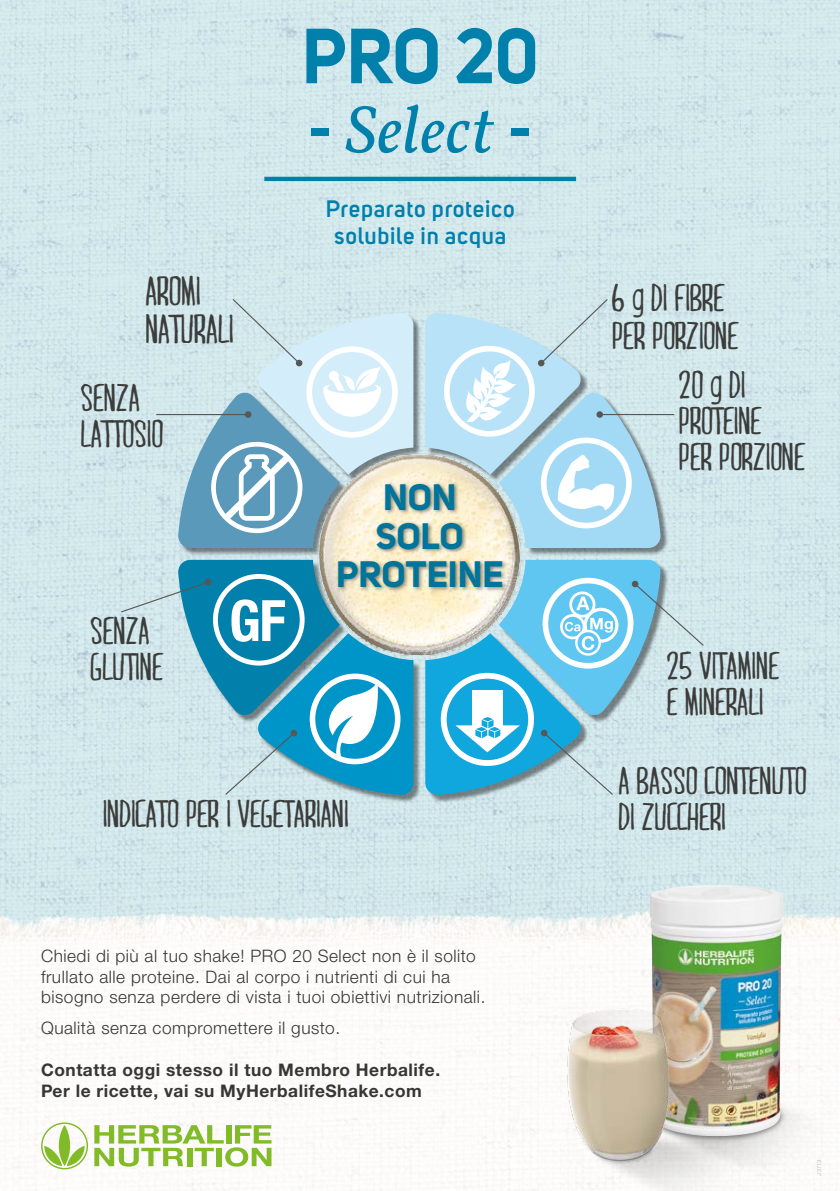
<style>
.page{position:relative;width:840px;height:1191px;background:#fff}
.page>*{position:absolute;margin:0;border:0;box-sizing:border-box;transform-origin:0 0}
.t1{font:700 77px "Uni Sans";color:#0080ab;scale:.94 1}
.t2{font:italic 67.8px "Vollkorn";letter-spacing:.01em;color:#0080ab}
.t3{font:700 condensed 57px "Helvetica Neue LTW1 G";color:#fff}
.t4{font:38.4px/37.8px "MARI&DAVID";color:#3c3c3b}
.t5{font:36.4px/36.4px "MARI&DAVID";color:#3c3c3b}
.t6{font:700 36.4px/38.4px "Uni Sans";color:#00749b;text-align:center}
.t7{font:600 23.6px/27.2px "Uni Sans";letter-spacing:.03em;color:#0080ab;text-align:center}
.t8{font:700 17.4px/20.8px "Helvetica Neue LTW1 G";letter-spacing:.03em;color:#363636}
.t9{font:300 17.2px/20.8px "Helvetica Neue LTW1 G";letter-spacing:.03em;color:#363636}
.t10{font:5.8px "Helvetica Neue LTW1 G";color:#c6c6c6}
.s1{font-family:"Uni Sans";font-weight:600;font-style:normal}
</style>
<div class="page">
<img style="left:0;top:0;width:839px;height:1191px">
<hr style="left:264px;top:177px;width:311px;height:4px;background:#0080ab">
<svg style="left:94px;top:1125px;width:177px;height:41px"></svg>
<svg style="left:41px;top:1122px;width:47px;height:47px"></svg>
<div style="left:180px;top:314px;width:488px;height:489px;background:#000;opacity:.45"></div>
<img style="left:319px;top:451px;width:204px;height:204px">
<svg style="left:425px;top:560px;width:279px;height:236px;background:#90cee4"></svg>
<hr style="left:599px;top:414px;width:74px;height:1px;background:#575756">
<svg style="left:178px;top:298px;width:235px;height:250px;background:#b6d4e0"></svg>
<hr style="left:156px;top:414px;width:92px;height:1px;background:#575756">
<svg style="left:120px;top:560px;width:293px;height:236px;background:#77bbd0"></svg>
<div style="left:213px;top:574px;width:91px;height:91px;border:5px solid #fff;border-radius:50%"></div>
<svg style="left:425px;top:298px;width:235px;height:250px;background:#bfdfec"></svg>
<div style="left:443px;top:346px;width:91px;height:90px;border:6px solid #fff;border-radius:50%"></div>
<div style="left:336px;top:482px;width:171px;height:110px;background:#000;opacity:.45"></div>
<img style="left:745px;top:1084px;width:86px;height:90px">
<img style="left:649px;top:885px;width:134px;height:251px">
<img style="left:562px;top:1004px;width:183px;height:187px">
<h1 class="t1" style="left:302px;top:8px;width:253px">PRO 20</h1>
<h2 class="t2" style="left:308px;top:79px;width:226px"><span class="s1">-</span> Select <span class="s1">-</span></h2>
<h3 class="t4" style="left:145px;top:270px;width:90px">AROMI<br>NATURALI</h3>
<h3 class="t5" style="left:80px;top:377px;width:84px">SENZA<br>LATTOSIO</h3>
<h3 class="t5" style="left:90px;top:610px;width:74px">SENZA<br>GLUTINE</h3>
<h3 class="t3" style="left:229px;top:586px;width:58px">GF</h3>
<h3 class="t7" style="left:325px;top:195px;width:190px">Preparato proteico solubile in acqua</h3>
<h3 class="t6" style="left:336px;top:478px;width:169px">NON<br>SOLO<br>PROTEINE</h3>
<h3 class="t5" style="left:611px;top:276px;width:127px;line-height:38.4px">6 g DI FIBRE<br>PER PORZIONE</h3>
<h3 class="t5" style="left:678px;top:364px;width:127px">20 g DI<br>PROTEINE<br>PER PORZIONE</h3>
<h3 class="t5" style="left:666px;top:645px;width:114px">25 VITAMINE<br>E MINERALI</h3>
<h3 class="t5" style="left:618px;top:760px;width:189px">A BASSO CONTENUTO</h3>
<h3 class="t5" style="left:103px;top:793px;width:247px">INDICATO PER I VEGETARIANI</h3>
<h3 class="t5" style="left:618px;top:796px;width:109px">DI ZUCCHERI</h3>
<p class="t9" style="left:41px;top:945px;width:445px">Chiedi di più al tuo shake! PRO 20 Select non è il solito frullato alle proteine. Dai al corpo i nutrienti di cui ha bisogno senza perdere di vista i tuoi obiettivi nutrizionali.</p>
<p class="t9" style="left:41px;top:1018px;width:300px">Qualità senza compromettere il gusto.</p>
<p class="t8" style="left:41px;top:1059px;width:400px">Contatta oggi stesso il tuo Membro Herbalife.<br>Per le ricette, vai su MyHerbalifeShake.com</p>
<p class="t10" style="left:814px;top:1175px;width:17px;rotate:-90deg">J3713</p>
</div>
